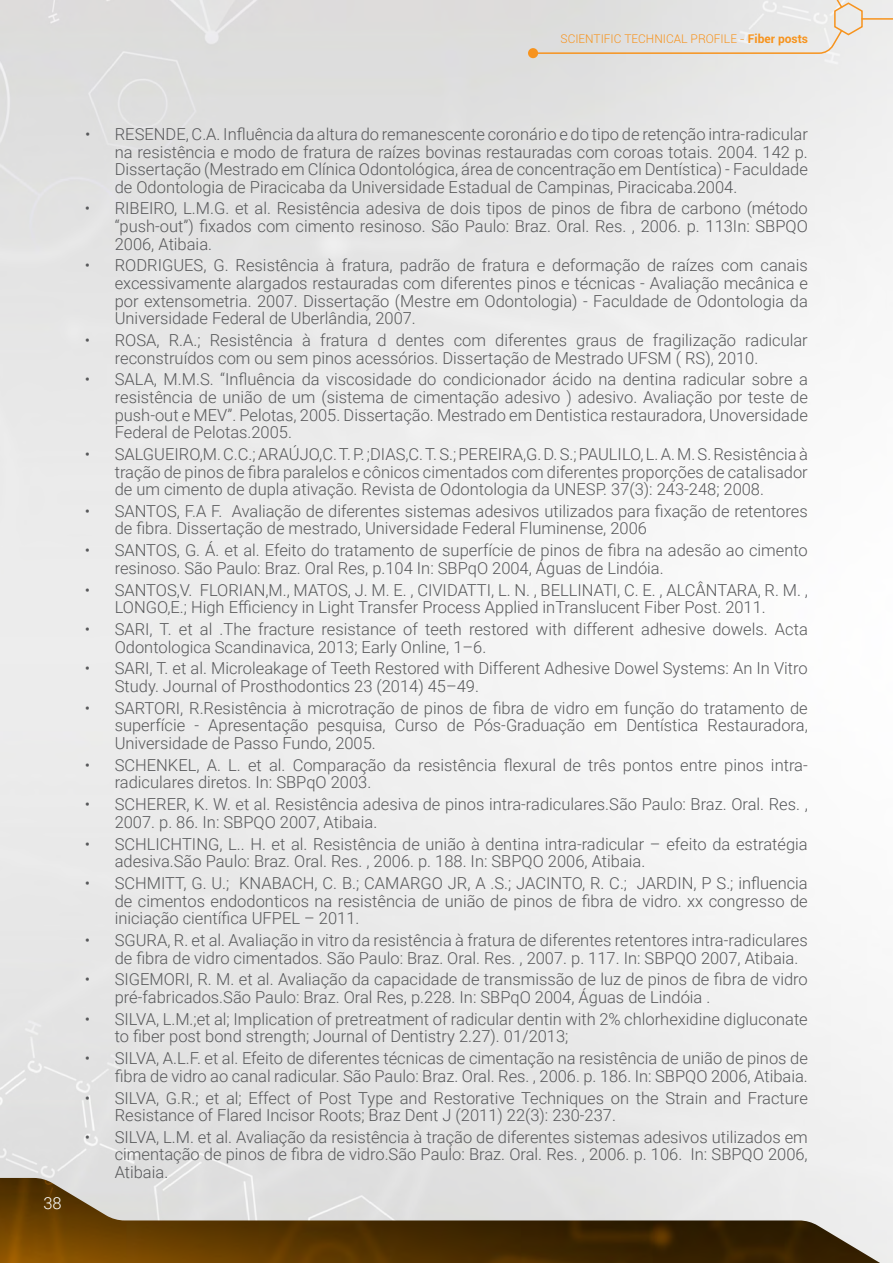
<style>
.page{position:relative;width:893px;height:1263px;background:#fff}
.page>*{position:absolute;margin:0;border:0;box-sizing:border-box;transform-origin:0 0}
.t1{font:300 16.5px/17.5px "Roboto";color:#57585a}
.t2{font:300 16.5px "Roboto";color:#fff}
.t3{font:300 12px "Roboto";color:#f7931d}
.s1{font-weight:700}
</style>
<div class="page">
<img style="left:0;top:1178px;width:893px;height:85px">
<svg style="left:537px;top:0;width:327px;height:55px;background:#e4e0dc"></svg>
<hr style="left:862px;top:18px;width:31px;height:2px;background:#f7931d">
<div style="left:528px;top:48px;width:10px;height:10px;background:#f7931d;border-radius:50%"></div>
<p class="t3" style="left:560px;top:30px;width:249px">SCIENTIFIC TECHNICAL PROFILE - <span class="s1">Fiber posts</span></p>
<p class="t2" style="left:43px;top:1192px;width:20px">38</p>
<p class="t1" style="left:115px;top:125px;width:695px;text-align:justify;text-indent:-30px">• RESENDE, C.A. Influência da altura do remanescente coronário e do tipo de retenção intra-radicular na resistência e modo de fratura de raízes bovinas restauradas com coroas totais. 2004. 142 p.<br>Dissertação (Mestrado em Clínica Odontológica, área de concentração em Dentística) - Faculdade de Odontologia de Piracicaba da Universidade Estadual de Campinas, Piracicaba.2004.</p>
<p class="t1" style="left:115px;top:199px;width:695px;text-align:justify;text-indent:-30px">• RIBEIRO, L.M.G. et al. Resistência adesiva de dois tipos de pinos de fibra de carbono (método “push-out”) fixados com cimento resinoso. São Paulo: Braz. Oral. Res. , 2006. p. 113In: SBPQO 2006, Atibaia.</p>
<p class="t1" style="left:115px;top:256px;width:695px;text-align:justify;text-indent:-30px">• RODRIGUES, G. Resistência à fratura, padrão de fratura e deformação de raízes com canais excessivamente alargados restauradas com diferentes pinos e técnicas - Avaliação mecânica e por extensometria. 2007. Dissertação (Mestre em Odontologia) - Faculdade de Odontologia da Universidade Federal de Uberlândia, 2007.</p>
<p class="t1" style="left:115px;top:331px;width:695px;text-indent:-30px">• ROSA, R.A.; Resistência à fratura d dentes com diferentes graus de fragilização radicular reconstruídos com ou sem pinos acessórios. Dissertação de Mestrado UFSM ( RS), 2010.</p>
<p class="t1" style="left:115px;top:370px;width:695px;text-align:justify;text-indent:-30px">• SALA, M.M.S. “Influência da viscosidade do condicionador ácido na dentina radicular sobre a resistência de união de um (sistema de cimentação adesivo ) adesivo. Avaliação por teste de push-out e MEV”. Pelotas, 2005. Dissertação. Mestrado em Dentistica restauradora, Unoversidade Federal de Pelotas.2005.</p>
<p class="t1" style="left:115px;top:445px;width:695px;text-align:justify;text-indent:-30px">• SALGUEIRO,M.C.C.;ARAÚJO,C.T.P. ;DIAS,C.T.S.;PEREIRA,G.D.S.;PAULILO, L.A.M.S.Resistênciaà tração de pinos de fibra paralelos e cônicos cimentados com diferentes proporções de catalisador de um cimento de dupla ativação. Revista de Odontologia da UNESP. 37(3): 243-248; 2008.</p>
<p class="t1" style="left:115px;top:502px;width:695px;text-indent:-30px">• SANTOS, F.A F. Avaliação de diferentes sistemas adesivos utilizados para fixação de retentores de fibra. Dissertação de mestrado, Universidade Federal Fluminense, 2006</p>
<p class="t1" style="left:115px;top:541px;width:695px;text-indent:-30px">• SANTOS, G. Á. et al. Efeito do tratamento de superfície de pinos de fibra na adesão ao cimento resinoso. São Paulo: Braz. Oral Res, p.104 In: SBPqO 2004, Águas de Lindóia.</p>
<p class="t1" style="left:115px;top:580px;width:695px;text-indent:-30px">• SANTOS,V. FLORIAN,M., MATOS, J. M. E. , CIVIDATTI, L. N. , BELLINATI, C. E. , ALCÂNTARA, R. M. ,<br>LONGO,E.; High Efficiency in Light Transfer Process Applied inTranslucent Fiber Post. 2011.</p>
<p class="t1" style="left:115px;top:620px;width:695px;text-indent:-30px">• SARI, T. et al .The fracture resistance of teeth restored with different adhesive dowels. Acta<br>Odontologica Scandinavica, 2013; Early Online, 1–6.</p>
<p class="t1" style="left:115px;top:659px;width:695px;text-indent:-30px">• SARI, T. et al. Microleakage of Teeth Restored with Different Adhesive Dowel Systems: An In Vitro<br>Study. Journal of Prosthodontics 23 (2014) 45–49.</p>
<p class="t1" style="left:115px;top:699px;width:695px;text-align:justify;text-indent:-30px">• SARTORI, R.Resistência à microtração de pinos de fibra de vidro em função do tratamento de superfície - Apresentação pesquisa, Curso de Pós-Graduação em Dentística Restauradora, Universidade de Passo Fundo, 2005.</p>
<p class="t1" style="left:115px;top:755px;width:695px;text-indent:-30px">• SCHENKEL, A. L. et al. Comparação da resistência flexural de três pontos entre pinos intra&shy;radiculares diretos. In: SBPqO 2003.</p>
<p class="t1" style="left:115px;top:795px;width:695px;text-indent:-30px">• SCHERER, K. W. et al. Resistência adesiva de pinos intra-radiculares.São Paulo: Braz. Oral. Res. ,<br>2007. p. 86. In: SBPQO 2007, Atibaia.</p>
<p class="t1" style="left:115px;top:834px;width:695px;text-indent:-30px">• SCHLICHTING, L.. H. et al. Resistência de união à dentina intra-radicular – efeito da estratégia adesiva.São Paulo: Braz. Oral. Res. , 2006. p. 188. In: SBPQO 2006, Atibaia.</p>
<p class="t1" style="left:115px;top:874px;width:695px;text-align:justify;text-indent:-30px">• SCHMITT, G. U.; KNABACH, C. B.; CAMARGO JR, A .S.; JACINTO, R. C.; JARDIN, P S.; influencia de cimentos endodonticos na resistência de união de pinos de fibra de vidro. xx congresso de iniciação científica UFPEL – 2011.</p>
<p class="t1" style="left:115px;top:931px;width:695px;text-indent:-30px">• SGURA, R. et al. Avaliação in vitro da resistência à fratura de diferentes retentores intra-radiculares de fibra de vidro cimentados. São Paulo: Braz. Oral. Res. , 2007. p. 117. In: SBPQO 2007, Atibaia.</p>
<p class="t1" style="left:115px;top:970px;width:695px;text-indent:-30px">• SIGEMORI, R. M. et al. Avaliação da capacidade de transmissão de luz de pinos de fibra de vidro pré-fabricados.São Paulo: Braz. Oral Res, p.228. In: SBPqO 2004, Águas de Lindóia .</p>
<p class="t1" style="left:115px;top:1009px;width:695px;text-indent:-30px">• SILVA, L.M.;et al; Implication of pretreatment of radicular dentin with 2% chlorhexidine digluconate to fiber post bond strength; Journal of Dentistry 2.27). 01/2013;</p>
<p class="t1" style="left:85px;top:1049px;width:724px;text-align:right">• SILVA, A.L.F. et al. Efeito de diferentes técnicas de cimentação na resistência de união de pinos de fibra de vidro ao canal radicular. São Paulo: Braz. Oral. Res. , 2006. p. 186. In: SBPQO 2006, Atibaia.</p>
<p class="t1" style="left:115px;top:1088px;width:695px;text-indent:-30px">• SILVA, G.R.; et al; Effect of Post Type and Restorative Techniques on the Strain and Fracture<br>Resistance of Flared Incisor Roots; Braz Dent J (2011) 22(3): 230-237.</p>
<p class="t1" style="left:115px;top:1128px;width:695px;text-align:justify;text-indent:-30px">• SILVA, L.M. et al. Avaliação da resistência à tração de diferentes sistemas adesivos utilizados em cimentação de pinos de fibra de vidro.São Paulo: Braz. Oral. Res. , 2006. p. 106. In: SBPQO 2006, Atibaia.</p>
</div>
